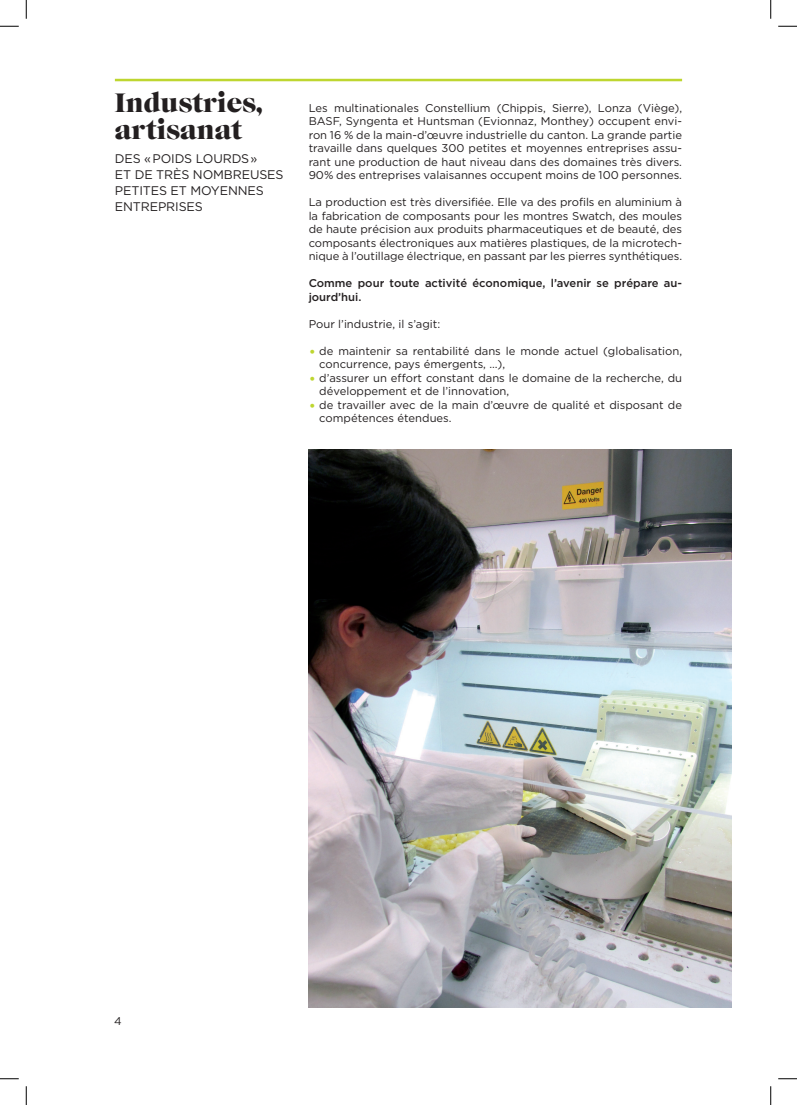
<style>
.page{position:relative;width:797px;height:1105px;background:#fff}
.page>*{position:absolute;margin:0;border:0;box-sizing:border-box;transform-origin:0 0}
.t1{font:27.5px/27.5px "Caslon Becker Graphique";color:#231f20}
.t2{font:12.5px/16.2px "Gotham";letter-spacing:-.01em;color:#231f20}
.t3{font:11.25px/13.5px "Gotham";color:#231f20}
.t4{font:500 11.25px/13.5px "Gotham";color:#231f20}
.s1{font-size:15px;color:#bed630}
</style>
<div class="page">
<hr style="left:115px;top:79px;width:567px;height:2px;background:#bed630">
<img style="left:309px;top:449px;width:422px;height:559px">
<svg style="left:0;top:25px;width:19px;height:2px"></svg>
<svg style="left:778px;top:25px;width:19px;height:2px"></svg>
<svg style="left:0;top:1078px;width:19px;height:1px"></svg>
<svg style="left:778px;top:1078px;width:19px;height:1px"></svg>
<svg style="left:25px;top:0;width:2px;height:19px"></svg>
<svg style="left:25px;top:1086px;width:2px;height:19px"></svg>
<svg style="left:770px;top:0;width:1px;height:19px"></svg>
<svg style="left:770px;top:1086px;width:1px;height:19px"></svg>
<h1 class="t1" style="left:115px;top:89px;width:149px">Industries, artisanat</h1>
<p class="t2" style="left:115px;top:150px;width:64px">Des « poids</p>
<p class="t2" style="left:196px;top:150px;width:35px">lourds</p>
<p class="t2" style="left:250px;top:150px;width:8px">»</p>
<p class="t2" style="left:115px;top:166px;width:119px">et de très nombre</p>
<p class="t2" style="left:250px;top:166px;width:18px">uses</p>
<p class="t2" style="left:115px;top:182px;width:115px">petites et moyennes<br>Entreprises</p>
<p class="t3" style="left:309px;top:101px;width:375px;text-align:justify">Les multinationales Constellium (Chippis, Sierre), Lonza (Viège), BASF, Syngenta et H untsman (Evionnaz, Monthey) occupent envi&shy;ron 16 % de la main-d’œuvre industrielle du canton. La grande partie travaille dans quelques 300 petites et moyennes entreprises assu&shy;rant une production de haut niveau dans des domaines très divers.<br>90% des entreprises valaisannes occupent moins de 100 personnes.</p>
<p class="t3" style="left:309px;top:195px;width:375px;text-align:justify">La production est très diversifiée. Elle va des profils en aluminium à la fabrication de composants pour les montres Swatch, des moules de haute précision aux produits pharmaceutiques et de beauté, des composants électroniques aux matières plastiques, de la microtech&shy;nique à l’outillage électrique, en passant par les pierres synthétiques.</p>
<p class="t4" style="left:309px;top:276px;width:375px">Comme pour toute activité économique, l’avenir se prépare au&shy;jourd’hui.</p>
<p class="t3" style="left:309px;top:317px;width:133px">Pour l’industrie, il s’agit:</p>
<p class="t3" style="left:319px;top:344px;width:364px;text-indent:-11px"><span class="s1">•</span> de maintenir sa rentabilité dans le monde actuel (globalisation, concurrence, pays émergents, …),</p>
<p class="t3" style="left:319px;top:371px;width:364px;text-indent:-11px"><span class="s1">•</span> d’assurer un effort constant dans le domaine de la recherche, du développement et de l’innovation,</p>
<p class="t3" style="left:319px;top:398px;width:364px;text-indent:-11px"><span class="s1">•</span> de travailler avec de la main d’œuvre de qualité et disposant de compétences étendues.</p>
<p class="t3" style="left:114px;top:1014px;width:9px">4</p>
</div>
